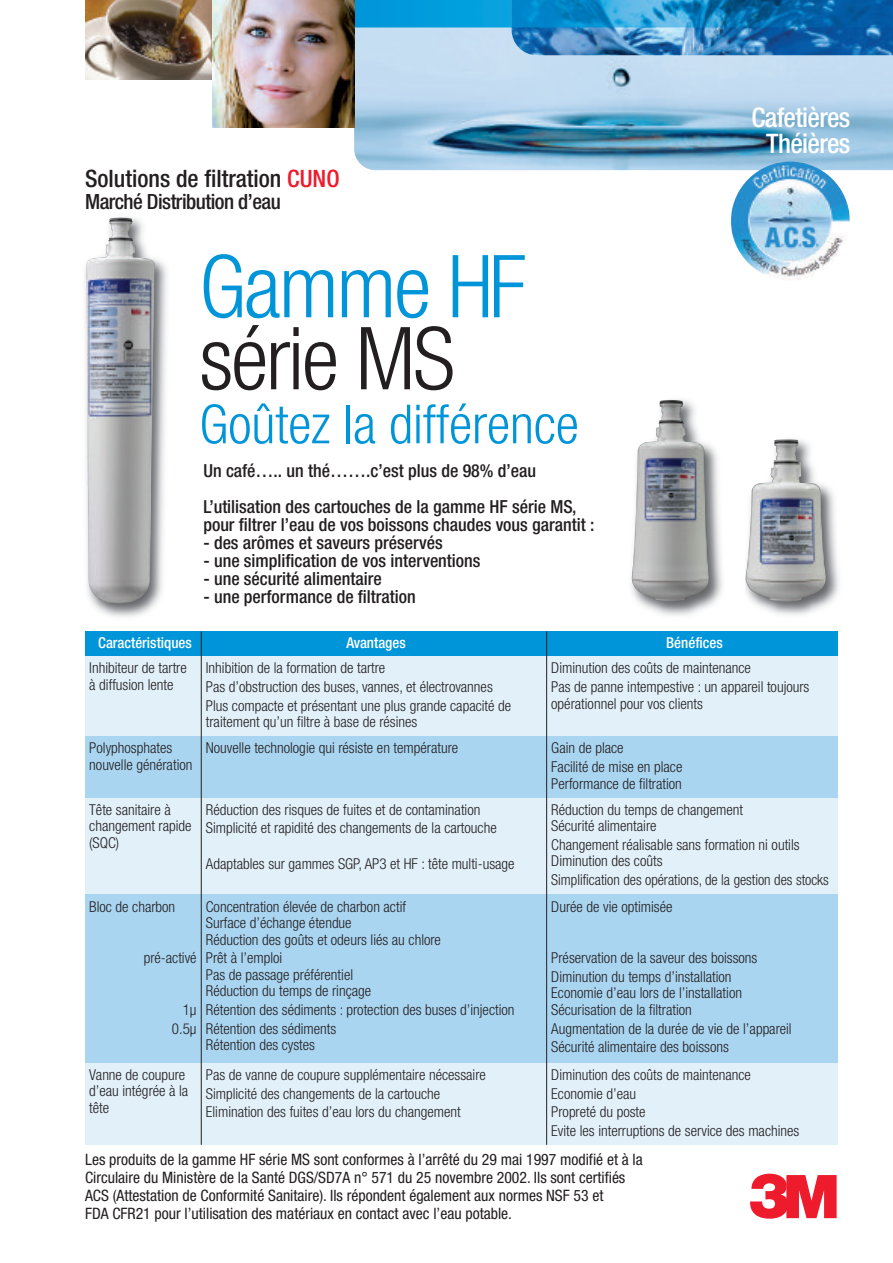
<style>
.page{position:relative;width:893px;height:1263px;background:#fff}
.page>*{position:absolute;margin:0;border:0;box-sizing:border-box;transform-origin:0 0}
.t1{font:300 condensed 87px "Helvetica Neue";letter-spacing:-.025em;color:#0095d9}
.t2{font:300 condensed 87px "Helvetica Neue";letter-spacing:-.025em;color:#231f20}
.t3{font:300 condensed 54px "Helvetica Neue";color:#0095d9}
.t4{font:500 condensed 27px/25.5px "Helvetica Neue";letter-spacing:-.025em;color:#fff;text-align:center}
.t5{font:500 condensed 24px "Helvetica Neue";color:#231f20}
.t6{font:500 condensed 21px "Helvetica Neue";letter-spacing:-.025em;color:#231f20}
.t7{font:500 condensed 18px/36px "Helvetica Neue";color:#231f20}
.t8{font:condensed 15.75px/18px "Helvetica Neue";color:#231f20}
.t9{font:300 condensed 15px/18.6px "Helvetica Neue";color:#231f20}
.t10{font:500 condensed 15px "Helvetica Neue";color:#fff}
.s1{color:#ee1b2d}
</style>
<div class="page">
<img style="left:631px;top:399px;width:91px;height:217px">
<img style="left:632px;top:428px;width:26px;height:149px">
<img style="left:745px;top:439px;width:94px;height:176px">
<img style="left:746px;top:483px;width:17px;height:94px">
<svg style="left:750px;top:1174px;width:87px;height:45px"></svg>
<div style="left:85px;top:631px;width:116px;height:25px;background:#0095d9"></div>
<div style="left:201px;top:631px;width:346px;height:25px;background:#0095d9"></div>
<div style="left:547px;top:631px;width:291px;height:25px;background:#0095d9"></div>
<div style="left:85px;top:656px;width:116px;height:80px;background:#e2f0fa"></div>
<div style="left:201px;top:656px;width:346px;height:80px;background:#e2f0fa"></div>
<div style="left:547px;top:656px;width:291px;height:80px;background:#e2f0fa"></div>
<div style="left:85px;top:736px;width:116px;height:62px;background:#aad5f1"></div>
<div style="left:201px;top:736px;width:346px;height:62px;background:#aad5f1"></div>
<div style="left:547px;top:736px;width:291px;height:62px;background:#aad5f1"></div>
<div style="left:85px;top:798px;width:116px;height:97px;background:#e2f0fa"></div>
<div style="left:201px;top:798px;width:346px;height:97px;background:#e2f0fa"></div>
<div style="left:547px;top:798px;width:291px;height:97px;background:#e2f0fa"></div>
<div style="left:85px;top:895px;width:116px;height:168px;background:#aad5f1"></div>
<div style="left:201px;top:895px;width:346px;height:168px;background:#aad5f1"></div>
<div style="left:547px;top:895px;width:291px;height:168px;background:#aad5f1"></div>
<div style="left:85px;top:1063px;width:116px;height:82px;background:#e2f0fa"></div>
<div style="left:201px;top:1063px;width:346px;height:82px;background:#e2f0fa"></div>
<div style="left:547px;top:1063px;width:291px;height:82px;background:#e2f0fa"></div>
<hr style="left:201px;top:631px;width:1px;height:514px;background:#231f20">
<hr style="left:546px;top:631px;width:1px;height:514px;background:#231f20">
<img style="left:354px;top:28px;width:539px;height:142px">
<img style="left:512px;top:28px;width:381px;height:27px">
<img style="left:85px;top:0;width:128px;height:80px">
<img style="left:354px;top:0;width:539px;height:28px">
<img style="left:213px;top:0;width:141px;height:128px">
<img style="left:85px;top:243px;width:82px;height:374px">
<img style="left:87px;top:217px;width:56px;height:47px">
<img style="left:731px;top:162px;width:119px;height:119px;border-radius:50%">
<h3 class="t5" style="left:85px;top:170px;width:256px">Solutions de filtration <span class="s1">CUNO</span></h3>
<h3 class="t6" style="left:85px;top:194px;width:197px">Marché Distribution d’eau</h3>
<h1 class="t1" style="left:199px;top:255px;width:328px">Gamme HF</h1>
<h1 class="t2" style="left:199px;top:327px;width:257px">série MS</h1>
<h2 class="t3" style="left:199px;top:405px;width:381px">Goûtez la différence</h2>
<p class="t7" style="left:203px;top:454px;width:375px">Un café….. un thé…….c’est plus de 98% d’eau<br>L’utilisation des cartouches de la gamme HF série MS,</p>
<p class="t7" style="left:203px;top:508px;width:393px">pour filtrer l’eau de vos boissons chaudes vous garantit :</p>
<p class="t7" style="left:203px;top:526px;width:241px">- des arômes et saveurs préservés</p>
<p class="t7" style="left:203px;top:544px;width:279px">- une simplification de vos interventions</p>
<p class="t7" style="left:203px;top:562px;width:180px">- une sécurité alimentaire</p>
<p class="t7" style="left:203px;top:580px;width:214px">- une performance de filtration</p>
<h3 class="t4" style="left:752px;top:107px;width:100px">Cafetières<br>Théières</h3>
<p class="t10" style="left:98px;top:638px;width:95px">Caractéristiques</p>
<p class="t10" style="left:346px;top:638px;width:61px">Avantages</p>
<p class="t10" style="left:666px;top:638px;width:58px">Bénéfices</p>
<p class="t9" style="left:89px;top:661px;width:99px;line-height:16.5px">Inhibiteur de tartre à diffusion lente</p>
<p class="t9" style="left:206px;top:660px;width:307px">Inhibition de la formation de tartre<br>Pas d’obstruction des buses, vannes, et électrovannes<br>Plus compacte et présentant une plus grande capacité de</p>
<p class="t9" style="left:206px;top:714px;width:213px">traitement qu’un filtre à base de résines</p>
<p class="t9" style="left:551px;top:660px;width:260px">Diminution des coûts de maintenance<br>Pas de panne intempestive : un appareil toujours</p>
<p class="t9" style="left:551px;top:695px;width:153px">opérationnel pour vos clients</p>
<p class="t9" style="left:89px;top:741px;width:105px;line-height:16.5px">Polyphosphates nouvelle génération</p>
<p class="t9" style="left:206px;top:740px;width:254px">Nouvelle technologie qui résiste en température</p>
<p class="t9" style="left:551px;top:740px;width:133px">Gain de place<br>Facilité de mise en place</p>
<p class="t9" style="left:551px;top:775px;width:132px">Performance de filtration</p>
<p class="t9" style="left:89px;top:802px;width:104px;line-height:16.5px">Tête sanitaire à changement rapide (SQC)</p>
<p class="t9" style="left:206px;top:801px;width:292px">Réduction des risques de fuites et de contamination<br>Simplicité et rapidité des changements de la cartouche</p>
<p class="t9" style="left:206px;top:855px;width:310px">Adaptables sur gammes SGP, AP3 et HF : tête multi-usage</p>
<p class="t9" style="left:551px;top:802px;width:193px;line-height:16.5px">Réduction du temps de changement<br>Sécurité alimentaire</p>
<p class="t9" style="left:551px;top:838px;width:250px;line-height:16.5px">Changement réalisable sans formation ni outils<br>Diminution des coûts</p>
<p class="t9" style="left:551px;top:872px;width:279px">Simplification des opérations, de la gestion des stocks</p>
<p class="t9" style="left:89px;top:898px;width:87px">Bloc de charbon</p>
<p class="t9" style="left:144px;top:950px;width:54px">pré-activé</p>
<p class="t9" style="left:172px;top:1001px;width:26px;text-align:right">1µ<br>0.5µ</p>
<p class="t9" style="left:206px;top:899px;width:237px;line-height:16.5px">Concentration élevée de charbon actif<br>Surface d’échange étendue<br>Réduction des goûts et odeurs liés au chlore</p>
<p class="t9" style="left:206px;top:951px;width:167px;line-height:16.5px">Prêt à l’emploi<br>Pas de passage préférentiel<br>Réduction du temps de rinçage</p>
<p class="t9" style="left:206px;top:1001px;width:310px">Rétention des sédiments : protection des buses d’injection<br>Rétention des sédiments</p>
<p class="t9" style="left:206px;top:1037px;width:111px">Rétention des cystes</p>
<p class="t9" style="left:551px;top:898px;width:123px">Durée de vie optimisée</p>
<p class="t9" style="left:551px;top:950px;width:208px">Préservation de la saveur des boissons<br>Diminution du temps d’installation</p>
<p class="t9" style="left:551px;top:986px;width:192px;line-height:16.5px">Economie d’eau lors de l’installation<br>Sécurisation de la filtration</p>
<p class="t9" style="left:551px;top:1020px;width:242px">Augmentation de la durée de vie de l’appareil<br>Sécurité alimentaire des boissons</p>
<p class="t9" style="left:89px;top:1067px;width:101px;line-height:16.5px">Vanne de coupure d’eau intégrée à la tête</p>
<p class="t9" style="left:206px;top:1066px;width:282px">Pas de vanne de coupure supplémentaire nécessaire<br>Simplicité des changements de la cartouche<br>Elimination des fuites d’eau lors du changement</p>
<p class="t9" style="left:551px;top:1066px;width:250px">Diminution des coûts de maintenance<br>Economie d’eau<br>Propreté du poste<br>Evite les interruptions de service des machines</p>
<p class="t8" style="left:85px;top:1151px;width:559px">Les produits de la gamme HF série MS sont conformes à l’arrêté du 29 mai 1997 modifié et à la Circulaire du Ministère de la Santé DGS/SD7A n° 571 du 25 novembre 2002. Ils sont certifiés ACS (Attestation de Conformité Sanitaire). Ils répondent également aux normes NSF 53 et<br>FDA CFR21 pour l’utilisation des matériaux en contact avec l’eau potable.</p>
</div>
